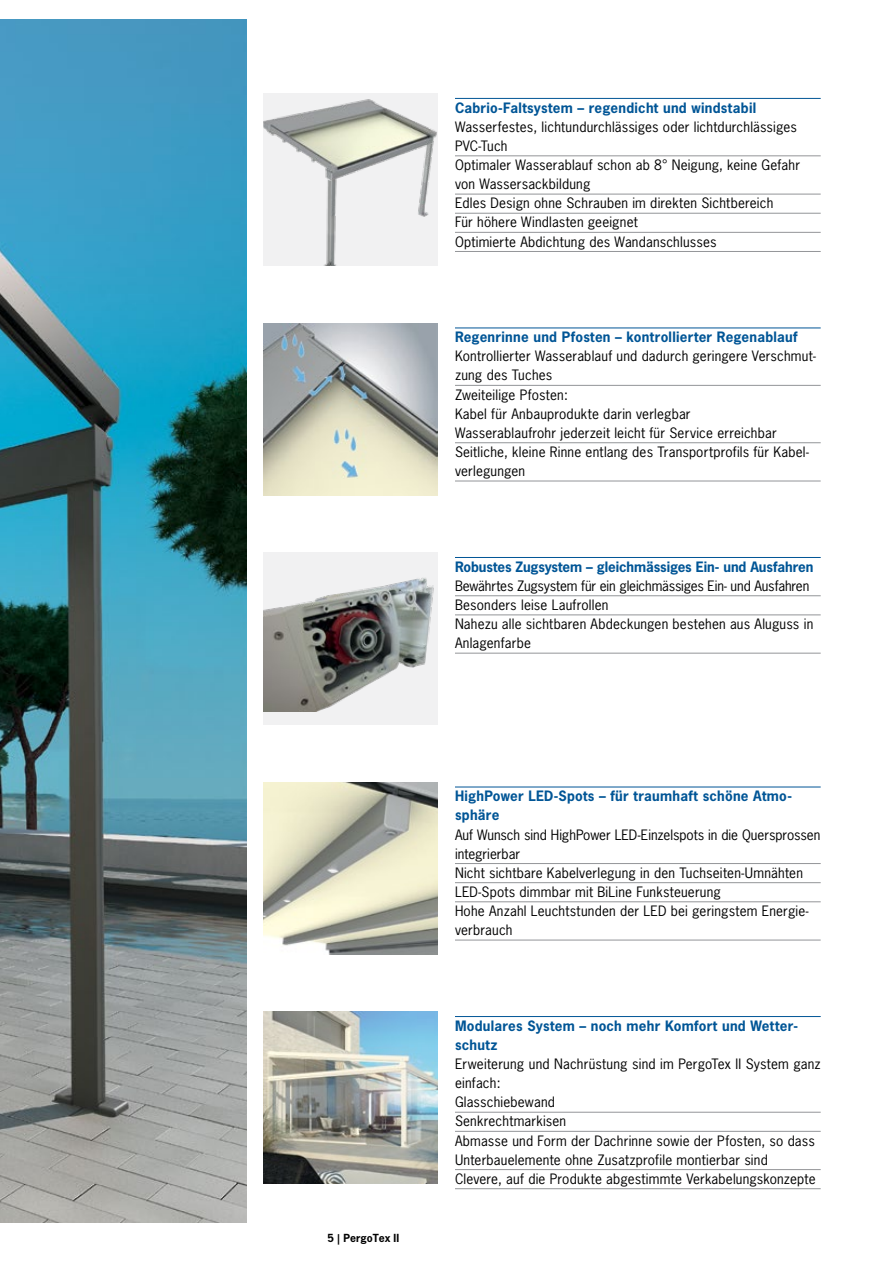
<style>
.page{position:relative;width:893px;height:1263px;background:#fff}
.page>*{position:absolute;margin:0;border:0;box-sizing:border-box;transform-origin:0 0}
.t1{font:13.5px/19.2px "News Gothic";letter-spacing:.015em;color:#000}
.t2{font:700 13.5px/19.2px "News Gothic";letter-spacing:.015em;color:#005596}
.t3{font:700 13.5px "News Gothic";letter-spacing:-.01em;color:#005596}
.t4{font:700 10.5px "News Gothic";color:#000}
</style>
<div class="page">
<img style="left:0;top:19px;width:247px;height:1203px">
<img style="left:264px;top:95px;width:174px;height:171px">
<img style="left:264px;top:323px;width:174px;height:172px">
<div style="left:264px;top:553px;width:174px;height:172px;background:#f1f1f2"></div>
<img style="left:264px;top:578px;width:170px;height:134px">
<img style="left:264px;top:782px;width:174px;height:172px">
<img style="left:264px;top:1012px;width:174px;height:172px">
<hr style="left:455px;top:98px;width:366px;height:1px;background:#005596">
<hr style="left:455px;top:156px;width:366px;height:1px;background:#939598">
<hr style="left:455px;top:194px;width:366px;height:1px;background:#939598">
<hr style="left:455px;top:213px;width:366px;height:1px;background:#939598">
<hr style="left:455px;top:232px;width:366px;height:1px;background:#939598">
<hr style="left:455px;top:251px;width:366px;height:1px;background:#939598">
<hr style="left:455px;top:787px;width:366px;height:1px;background:#005596">
<hr style="left:455px;top:863px;width:366px;height:1px;background:#939598">
<hr style="left:455px;top:882px;width:366px;height:1px;background:#939598">
<hr style="left:455px;top:901px;width:366px;height:1px;background:#939598">
<hr style="left:455px;top:940px;width:366px;height:1px;background:#939598">
<hr style="left:455px;top:1016px;width:366px;height:1px;background:#005596">
<hr style="left:455px;top:1112px;width:366px;height:1px;background:#939598">
<hr style="left:455px;top:1131px;width:366px;height:1px;background:#939598">
<hr style="left:455px;top:1169px;width:366px;height:1px;background:#939598">
<hr style="left:455px;top:1188px;width:366px;height:1px;background:#939598">
<hr style="left:455px;top:328px;width:366px;height:1px;background:#005596">
<hr style="left:455px;top:385px;width:366px;height:1px;background:#939598">
<hr style="left:455px;top:442px;width:366px;height:1px;background:#939598">
<hr style="left:455px;top:481px;width:366px;height:1px;background:#939598">
<hr style="left:455px;top:557px;width:366px;height:1px;background:#005596">
<hr style="left:455px;top:595px;width:366px;height:1px;background:#939598">
<hr style="left:455px;top:615px;width:366px;height:1px;background:#939598">
<hr style="left:455px;top:653px;width:366px;height:1px;background:#939598">
<p class="t4" style="left:327px;top:1231px;width:73px">5 | PergoTex II</p>
<p class="t2" style="left:455px;top:98px;width:303px">Cabrio-Faltsystem – regendicht und windstabil</p>
<p class="t1" style="left:455px;top:117px;width:347px">Wasserfestes, lichtundurchlässiges oder lichtdurchlässiges PVC-Tuch<br>Optimaler Wasserablauf schon ab 8° Neigung, keine Gefahr von Wassersackbildung<br>Edles Design ohne Schrauben im direkten Sichtbereich<br>Für höhere Windlasten geeignet<br>Optimierte Abdichtung des Wandanschlusses</p>
<p class="t2" style="left:455px;top:327px;width:344px">Regenrinne und Pfosten – kontrollierter Regenablauf</p>
<p class="t1" style="left:455px;top:347px;width:362px">Kontrollierter Wasserablauf und dadurch geringere Verschmut&shy;zung des Tuches<br>Zweiteilige Pfosten:<br>Kabel für Anbauprodukte darin verlegbar<br>Wasserablaufrohr jederzeit leicht für Service erreichbar Seitliche, kleine Rinne entlang des Transportprofils für Kabel&shy;verlegungen</p>
<p class="t3" style="left:455px;top:558px;width:360px">Robustes Zugsystem – gleichmässiges Ein- und Ausfahren</p>
<p class="t1" style="left:455px;top:576px;width:360px">Bewährtes Zugsystem für ein gleichmässiges Ein- und Ausfahren Besonders leise Laufrollen<br>Nahezu alle sichtbaren Abdeckungen bestehen aus Aluguss in Anlagenfarbe</p>
<p class="t2" style="left:455px;top:786px;width:339px">HighPower LED-Spots – für traumhaft schöne Atmo&shy;sphäre</p>
<p class="t1" style="left:455px;top:825px;width:367px">Auf Wunsch sind HighPower LED-Einzelspots in die Quersprossen integrierbar<br>Nicht sichtbare Kabelverlegung in den Tuchseiten-Umnähten LED-Spots dimmbar mit BiLine Funksteuerung<br>Hohe Anzahl Leuchtstunden der LED bei geringstem Energie&shy;verbrauch</p>
<p class="t2" style="left:455px;top:1016px;width:344px">Modulares System – noch mehr Komfort und Wetter&shy;schutz</p>
<p class="t1" style="left:455px;top:1054px;width:367px">Erweiterung und Nachrüstung sind im PergoTex II System ganz einfach:<br>Glasschiebewand<br>Senkrechtmarkisen<br>Abmasse und Form der Dachrinne sowie der Pfosten, so dass Unterbauelemente ohne Zusatzprofile montierbar sind<br>Clevere, auf die Produkte abgestimmte Verkabelungskonzepte</p>
</div>
